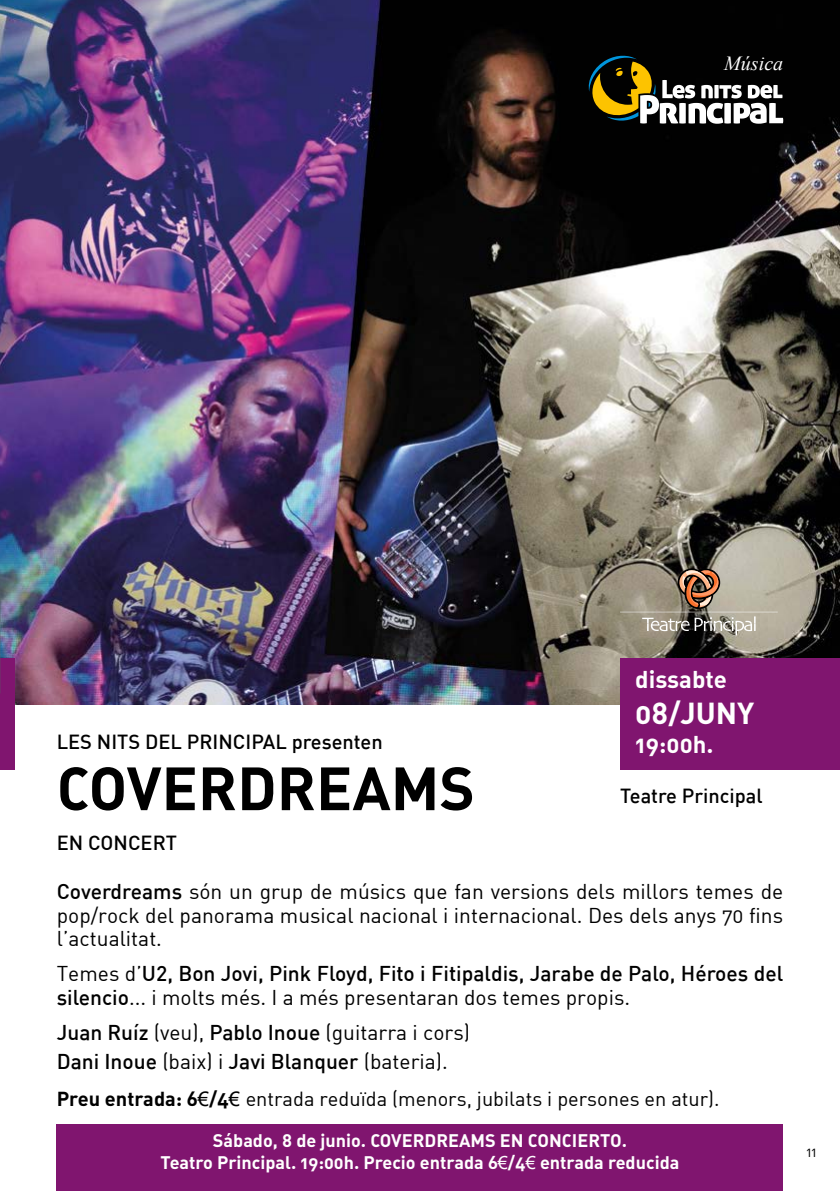
<style>
.page{position:relative;width:840px;height:1191px;background:#fff}
.page>*{position:absolute;margin:0;border:0;box-sizing:border-box;transform-origin:0 0}
.t1{font:60px "DIN Bold Alternate";color:#000}
.t2{font:30px "DIN Bold Alternate";color:#fff}
.t3{font:24px "DIN Bold Alternate";color:#fff}
.t4{font:21px/23.6px "DIN Regular Alternate";color:#000;text-align:justify}
.t5{font:500 21px "DIN";color:#000}
.t6{font:20px "DIN Regular Alternate";color:#000}
.t7{font:500 20px "DIN";color:#000}
.t8{font:italic 20px "Times New Roman";color:#fff}
.t9{font:18px/21.6px "DIN Bold Alternate";color:#fff;text-align:center}
.t10{font:14px "DIN Regular Alternate";color:#000}
.s1{font-family:"DIN";font-weight:500}
.s2{font-family:"DIN Regular Alternate";font-weight:400}
.s3{font-family:"DIN Bold Alternate"}
.s4{font-family:"Arial"}
</style>
<div class="page">
<img style="left:0;top:0;width:839px;height:704px">
<div style="left:619px;top:658px;width:220px;height:111px;background:#80156f"></div>
<div style="left:57px;top:1124px;width:725px;height:67px;background:#80156f"></div>
<div style="left:0;top:658px;width:14px;height:111px;background:#80156f"></div>
<svg style="left:619px;top:568px;width:158px;height:67px;background:#9f9483"></svg>
<svg style="left:586px;top:54px;width:196px;height:70px"></svg>
<p class="t8" style="left:723px;top:49px;width:60px">Música</p>
<p class="t3" style="left:635px;top:663px;width:93px">dissabte</p>
<h2 class="t2" style="left:635px;top:693px;width:121px">08/JUNY</h2>
<p class="t3" style="left:635px;top:728px;width:80px">19:00h.</p>
<p class="t7" style="left:57px;top:728px;width:327px">LES NITS DEL PRINCIPAL presenten</p>
<h1 class="t1" style="left:57px;top:749px;width:419px">COVERDREAMS</h1>
<p class="t7" style="left:57px;top:830px;width:122px">EN CONCERT</p>
<p class="t4" style="left:57px;top:879px;width:727px"><span class="s1">Coverdreams</span> són un grup de músics que fan versions dels millors temes de pop/rock del panorama musical nacional i internacional. Des dels anys 70 fins l’actualitat.</p>
<p class="t5" style="left:57px;top:960px;width:727px"><span class="s2">Temes d’</span>U2, Bon Jovi, Pink Floyd, Fito i Fitipaldis, Jarabe de Palo, Héroes del</p>
<p class="t4" style="left:57px;top:979px;width:574px;line-height:35px"><span class="s1">silencio</span>... i molts més. I a més presentaran dos temes propis.<br><span class="s1">Juan Ruíz</span> (veu), <span class="s1">Pablo Inoue</span> (guitarra i cors)</p>
<p class="t5" style="left:57px;top:1048px;width:392px">Dani Inoue <span class="s2">(baix) i</span> Javi Blanquer <span class="s2">(bateria).</span></p>
<p class="t6" style="left:57px;top:1086px;width:664px"><span class="s3">Preu entrada: 6</span><span class="s4">€</span><span class="s3">/4</span><span class="s4">€</span> entrada reduïda (menors, jubilats i persones en atur).</p>
<p class="t7" style="left:619px;top:783px;width:144px">Teatre Principal</p>
<p class="t9" style="left:160px;top:1128px;width:520px">Sábado, 8 de junio. COVERDREAMS EN CONCIERTO.<br>Teatro Principal. 19:00h. Precio entrada 6<span class="s4">€</span>/4<span class="s4">€</span> entrada reducida</p>
<p class="t10" style="left:805px;top:1143px;width:12px">11</p>
</div>
